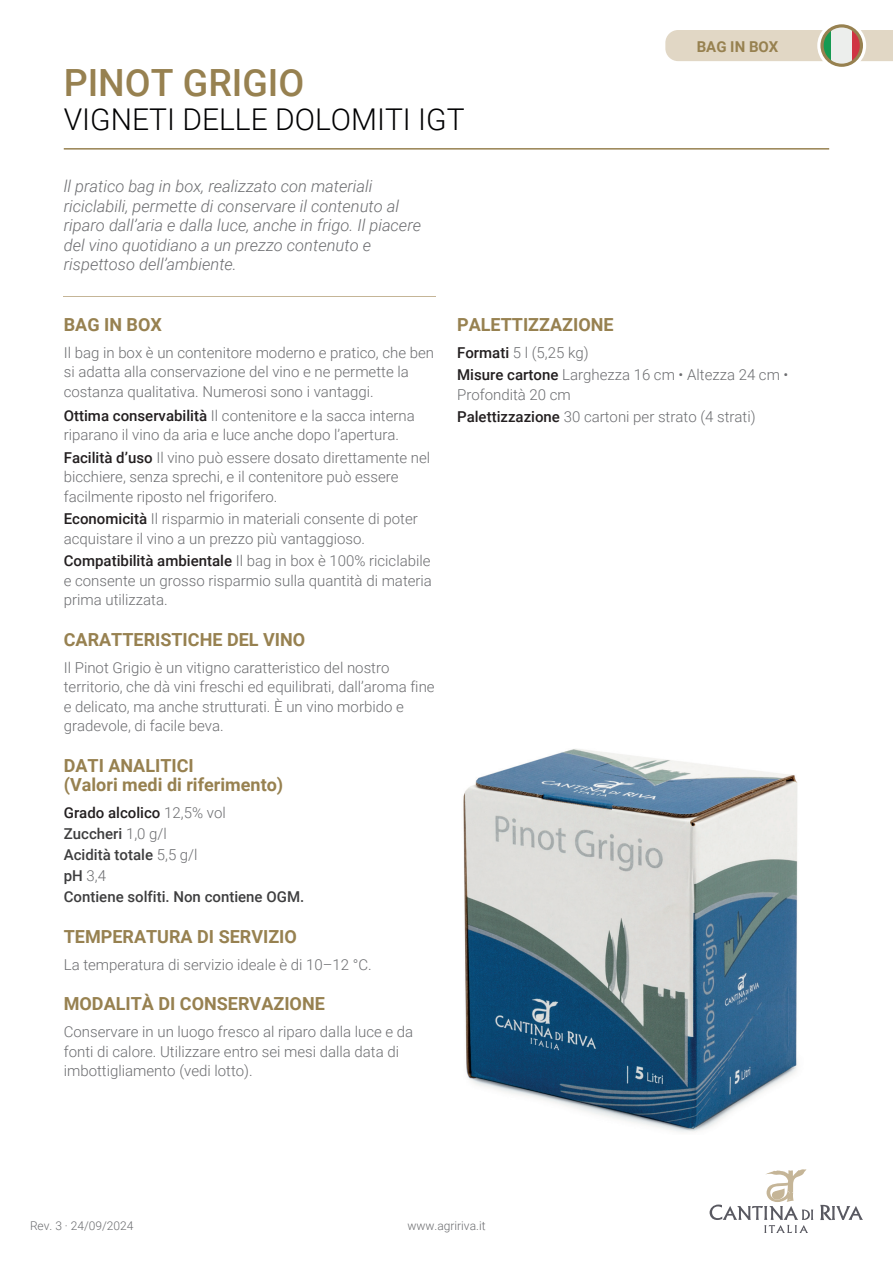
<style>
.page{position:relative;width:893px;height:1263px;background:#fff}
.page>*{position:absolute;margin:0;border:0;box-sizing:border-box;transform-origin:0 0}
.t1{font:500 37.5px "Roboto";color:#978150}
.t2{font:300 30px "Roboto";color:#000002}
.t3{font:700 18px/19.5px "Roboto";color:#978150}
.t4{font:italic 300 16.5px/19.5px "Roboto";color:#6c6d70}
.t5{font:300 15px/19.5px "Roboto";color:#6c6d70}
.t6{font:500 15px/21px "Roboto";color:#3e3e3f}
.t7{font:700 15px "Roboto";color:#978150}
.t8{font:300 12px "Roboto";color:#6c6d70}
.s1{font-weight:500;color:#231f20}
.s2{color:#231f20}
.s3{font-weight:300;color:#6c6d70}
</style>
<div class="page">
<hr style="left:64px;top:148px;width:765px;height:2px;background:#978150">
<hr style="left:64px;top:296px;width:372px;height:1px;background:#c5b597">
<svg style="left:710px;top:1169px;width:153px;height:64px"></svg>
<img style="left:463px;top:749px;width:335px;height:383px">
<div style="left:665px;top:30px;width:228px;height:31px;background:#e1d7c5"></div>
<div style="left:817px;top:21px;width:49px;height:49px;background:#fff;border-radius:50%"></div>
<svg style="left:820px;top:24px;width:43px;height:43px"></svg>
<svg style="left:824px;top:27px;width:7px;height:37px"></svg>
<div style="left:831px;top:27px;width:21px;height:37px;background:#eceeec"></div>
<svg style="left:852px;top:27px;width:8px;height:37px"></svg>
<h1 class="t1" style="left:64px;top:56px;width:242px">PINOT GRIGIO</h1>
<h2 class="t2" style="left:64px;top:99px;width:402px">VIGNETI DELLE DOLOMITI IGT</h2>
<p class="t4" style="left:64px;top:176px;width:359px">ll pratico bag in box, realizzato con materiali riciclabili, permette di conservare il contenuto al riparo dall’aria e dalla luce, anche in frigo. Il piacere del vino quotidiano a un prezzo contenuto e rispettoso dell’ambiente.</p>
<p class="t7" style="left:697px;top:36px;width:83px">BAG IN BOX</p>
<p class="t3" style="left:64px;top:314px;width:100px">BAG IN BOX</p>
<p class="t5" style="left:64px;top:342px;width:372px">Il bag in box è un contenitore moderno e pratico, che ben si adatta alla conservazione del vino e ne permette la costanza qualitativa. Numerosi sono i vantaggi.</p>
<p class="t5" style="left:64px;top:405px;width:353px"><span class="s1">Ottima conservabilità</span> Il contenitore e la sacca interna riparano il vino da aria e luce anche dopo l’apertura.</p>
<p class="t5" style="left:64px;top:447px;width:368px"><span class="s1">Facilità d’uso</span> Il vino può essere dosato direttamente nel bicchiere, senza sprechi, e il contenitore può essere facilmente riposto nel frigorifero.</p>
<p class="t5" style="left:64px;top:509px;width:355px"><span class="s1">Economicità</span> Il risparmio in materiali consente di poter acquistare il vino a un prezzo più vantaggioso.</p>
<p class="t5" style="left:64px;top:551px;width:370px;text-align:justify"><span class="s1">Compatibilità ambientale</span> Il bag in box è 100% riciclabile e consente un grosso risparmio sulla quantità di materia prima utilizzata.</p>
<p class="t3" style="left:64px;top:629px;width:243px">CARATTERISTICHE DEL VINO</p>
<p class="t5" style="left:64px;top:657px;width:372px">Il Pinot Grigio è un vitigno caratteristico del nostro territorio, che dà vini freschi ed equilibrati, dall’aroma fine e delicato, ma anche strutturati. È un vino morbido e gradevole, di facile beva.</p>
<p class="t3" style="left:64px;top:755px;width:221px">DATI ANALITICI<br>(Valori medi di riferimento)</p>
<p class="t6" style="left:64px;top:802px;width:242px"><span class="s2">Grado alcolico</span> <span class="s3">12,5% vol<br></span>Zuccheri <span class="s3">1,0 g/l<br></span>Acidità totale <span class="s3">5,5 g/l<br></span>pH <span class="s3">3,4<br></span>Contiene solfiti. Non contiene OGM.</p>
<p class="t3" style="left:64px;top:926px;width:235px">TEMPERATURA DI SERVIZIO</p>
<p class="t5" style="left:64px;top:954px;width:310px">La temperatura di servizio ideale è di 10–12 °C.</p>
<p class="t3" style="left:64px;top:993px;width:263px">MODALITÀ DI CONSERVAZIONE</p>
<p class="t5" style="left:64px;top:1022px;width:351px">Conservare in un luogo fresco al riparo dalla luce e da fonti di calore. Utilizzare entro sei mesi dalla data di imbottigliamento (vedi lotto).</p>
<p class="t3" style="left:457px;top:314px;width:158px">PALETTIZZAZIONE</p>
<p class="t5" style="left:457px;top:341px;width:333px;line-height:22.5px"><span class="s1">Formati</span> 5 l (5,25 kg)<br><span class="s1">Misure cartone</span> Larghezza 16 cm • Altezza 24 cm •</p>
<p class="t5" style="left:457px;top:383px;width:300px;line-height:22.5px">Profondità 20 cm<br><span class="s1">Palettizzazione</span> 30 cartoni per strato (4 strati)</p>
<p class="t8" style="left:30px;top:1217px;width:105px">Rev. 3 · 24/09/2024</p>
<p class="t8" style="left:407px;top:1217px;width:80px">www.agririva.it</p>
</div>
